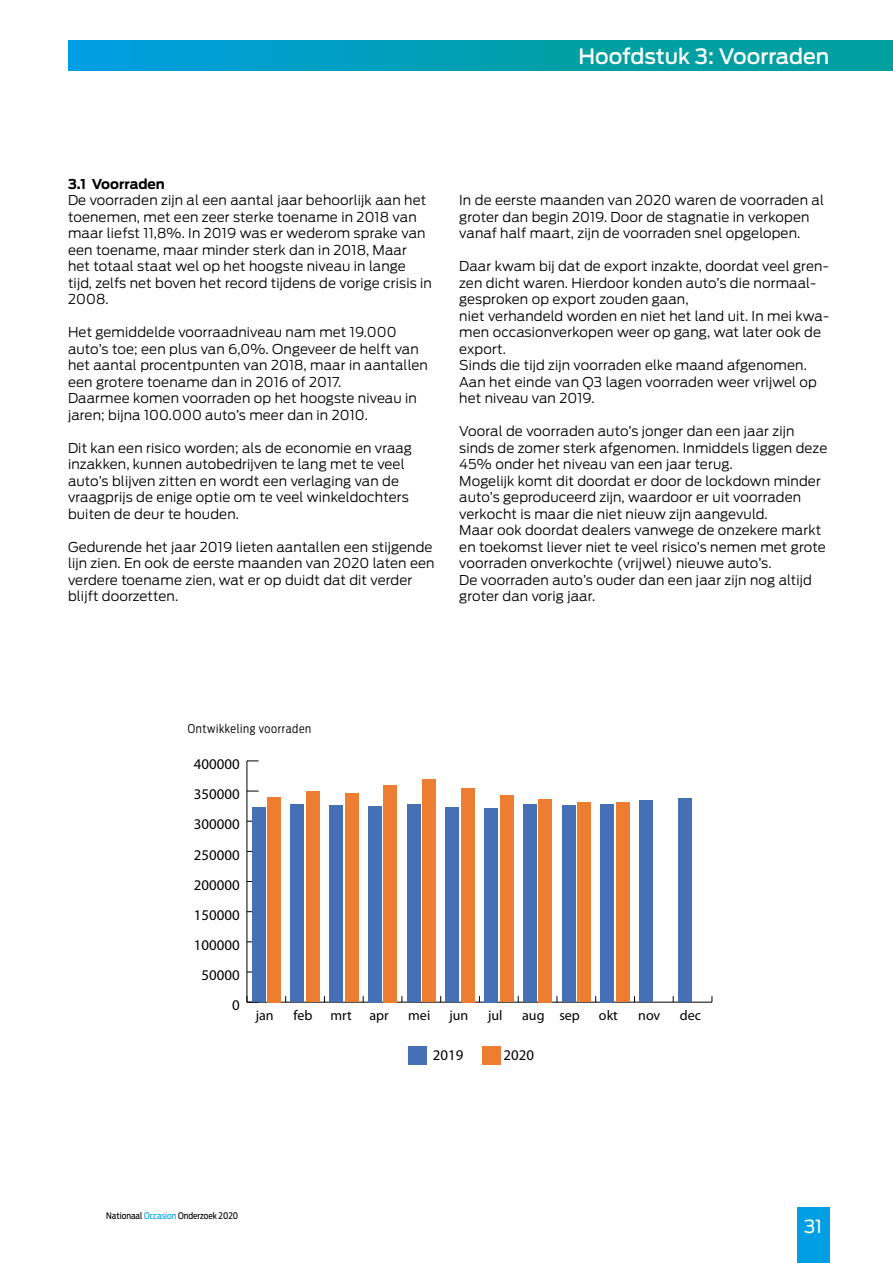
<style>
.page{position:relative;width:893px;height:1263px;background:#fff}
.page>*{position:absolute;margin:0;border:0;box-sizing:border-box;transform-origin:0 0}
.t1{font:500 21px "Antenna";color:#fff}
.t2{font:18px "Antenna";color:#fff}
.t3{font:14.85px "Myriad Pro";color:#000}
.t4{font:14.1px "Myriad Pro";color:#000}
.t5{font:300 13.5px/16.5px "Antenna";letter-spacing:.01em;color:#000}
.t6{font:700 13.5px "Antenna";color:#000}
.t7{font:300 12px "Antenna Cond";letter-spacing:.05em;color:#000}
.t8{font:9px "Antenna Cond";color:#000}
.s1{color:#009fe3}
</style>
<div class="page">
<div style="left:68px;top:41px;width:825px;height:30px;background:linear-gradient(to right,#009fdc,#009f92)"></div>
<div style="left:797px;top:1208px;width:32px;height:55px;background:#009fe3"></div>
<hr style="left:247px;top:1002px;width:465px;height:1px;background:#000">
<hr style="left:246px;top:761px;width:1px;height:241px;background:#000">
<svg style="left:246px;top:996px;width:13px;height:7px"></svg>
<svg style="left:247px;top:791px;width:12px;height:1px"></svg>
<svg style="left:247px;top:760px;width:12px;height:1px"></svg>
<div style="left:267px;top:797px;width:14px;height:205px;background:#ed7d31"></div>
<div style="left:306px;top:791px;width:14px;height:211px;background:#ed7d31"></div>
<div style="left:345px;top:793px;width:14px;height:209px;background:#ed7d31"></div>
<div style="left:383px;top:785px;width:14px;height:217px;background:#ed7d31"></div>
<div style="left:422px;top:779px;width:14px;height:223px;background:#ed7d31"></div>
<div style="left:461px;top:788px;width:14px;height:214px;background:#ed7d31"></div>
<div style="left:500px;top:795px;width:14px;height:207px;background:#ed7d31"></div>
<div style="left:538px;top:799px;width:14px;height:203px;background:#ed7d31"></div>
<div style="left:577px;top:802px;width:14px;height:200px;background:#ed7d31"></div>
<div style="left:616px;top:802px;width:14px;height:200px;background:#ed7d31"></div>
<div style="left:252px;top:808px;width:14px;height:194px;background:#4670b6"></div>
<div style="left:290px;top:805px;width:14px;height:197px;background:#4670b6"></div>
<div style="left:329px;top:806px;width:14px;height:196px;background:#4670b6"></div>
<div style="left:368px;top:806px;width:14px;height:196px;background:#4670b6"></div>
<div style="left:407px;top:805px;width:14px;height:197px;background:#4670b6"></div>
<div style="left:445px;top:808px;width:14px;height:194px;background:#4670b6"></div>
<div style="left:484px;top:808px;width:14px;height:194px;background:#4670b6"></div>
<div style="left:523px;top:805px;width:14px;height:197px;background:#4670b6"></div>
<div style="left:562px;top:805px;width:14px;height:197px;background:#4670b6"></div>
<div style="left:600px;top:804px;width:14px;height:198px;background:#4670b6"></div>
<div style="left:639px;top:800px;width:14px;height:202px;background:#4670b6"></div>
<div style="left:678px;top:798px;width:14px;height:204px;background:#4670b6"></div>
<div style="left:408px;top:1046px;width:18px;height:18px;background:#4670b6"></div>
<div style="left:482px;top:1046px;width:19px;height:18px;background:#ed7d31"></div>
<h1 class="t1" style="left:578px;top:44px;width:252px">Hoofdstuk 3: Voorraden</h1>
<p class="t6" style="left:68px;top:176px;width:98px">3.1 Voorraden</p>
<p class="t5" style="left:68px;top:192px;width:365px">De voorraden zijn al een aantal jaar behoorlijk aan het toenemen, met een zeer sterke toename in 2018 van maar liefst 11,8%. In 2019 was er wederom sprake van een toename, maar minder sterk dan in 2018, Maar het totaal staat wel op het hoogste niveau in lange tijd, zelfs net boven het record tijdens de vorige crisis in 2008.</p>
<p class="t5" style="left:68px;top:324px;width:361px">Het gemiddelde voorraadniveau nam met 19.000 auto’s toe; een plus van 6,0%. Ongeveer de helft van het aantal procentpunten van 2018, maar in aantallen een grotere toename dan in 2016 of 2017.<br>Daarmee komen voorraden op het hoogste niveau in jaren; bijna 100.000 auto’s meer dan in 2010.</p>
<p class="t5" style="left:68px;top:440px;width:345px">Dit kan een risico worden; als de economie en vraag inzakken, kunnen autobedrijven te lang met te veel auto’s blijven zitten en wordt een verlaging van de vraagprijs de enige optie om te veel winkeldochters buiten de deur te houden.</p>
<p class="t5" style="left:68px;top:539px;width:368px">Gedurende het jaar 2019 lieten aantallen een stijgende lijn zien. En ook de eerste maanden van 2020 laten een verdere toename zien, wat er op duidt dat dit verder blijft doorzetten.</p>
<p class="t5" style="left:459px;top:192px;width:366px">In de eerste maanden van 2020 waren de voorraden al groter dan begin 2019. Door de stagnatie in verkopen vanaf half maart, zijn de voorraden snel opgelopen.</p>
<p class="t5" style="left:459px;top:258px;width:371px">Daar kwam bij dat de export inzakte, doordat veel gren&shy;zen dicht waren. Hierdoor konden auto’s die normaal&shy;gesproken op export zouden gaan,<br>niet verhandeld worden en niet het land uit. In mei kwa&shy;men occasionverkopen weer op gang, wat later ook de export.<br>Sinds die tijd zijn voorraden elke maand afgenomen.<br>Aan het einde van Q3 lagen voorraden weer vrijwel op het niveau van 2019.</p>
<p class="t5" style="left:459px;top:423px;width:370px">Vooral de voorraden auto’s jonger dan een jaar zijn sinds de zomer sterk afgenomen. Inmiddels liggen deze 45% onder het niveau van een jaar terug.<br>Mogelijk komt dit doordat er door de lockdown minder auto’s geproduceerd zijn, waardoor er uit voorraden verkocht is maar die niet nieuw zijn aangevuld.<br>Maar ook doordat dealers vanwege de onzekere markt en toekomst liever niet te veel risico’s nemen met grote voorraden onverkochte (vrijwel) nieuwe auto’s.<br>De voorraden auto’s ouder dan een jaar zijn nog altijd groter dan vorig jaar.</p>
<p class="t7" style="left:188px;top:722px;width:125px">Ontwikkeling voorraden</p>
<p class="t3" style="left:194px;top:756px;width:47px">400000</p>
<p class="t3" style="left:194px;top:786px;width:47px">350000</p>
<p class="t3" style="left:194px;top:816px;width:47px">300000</p>
<p class="t3" style="left:194px;top:846px;width:47px">250000</p>
<p class="t3" style="left:194px;top:876px;width:47px">200000</p>
<p class="t3" style="left:194px;top:907px;width:47px">150000</p>
<p class="t3" style="left:194px;top:937px;width:47px">100000</p>
<p class="t3" style="left:202px;top:967px;width:40px">50000</p>
<p class="t3" style="left:232px;top:997px;width:9px">0</p>
<p class="t4" style="left:256px;top:1007px;width:19px">jan</p>
<p class="t4" style="left:294px;top:1007px;width:20px">feb</p>
<p class="t4" style="left:331px;top:1007px;width:23px">mrt</p>
<p class="t4" style="left:369px;top:1007px;width:21px">apr</p>
<p class="t4" style="left:408px;top:1007px;width:24px">mei</p>
<p class="t4" style="left:449px;top:1007px;width:20px">jun</p>
<p class="t4" style="left:488px;top:1007px;width:16px">jul</p>
<p class="t4" style="left:522px;top:1007px;width:59px">aug sep</p>
<p class="t4" style="left:599px;top:1007px;width:20px">okt</p>
<p class="t4" style="left:638px;top:1007px;width:24px">nov</p>
<p class="t4" style="left:680px;top:1007px;width:23px">dec</p>
<p class="t3" style="left:433px;top:1047px;width:32px">2019</p>
<p class="t3" style="left:504px;top:1047px;width:32px">2020</p>
<p class="t8" style="left:106px;top:1210px;width:133px">Nationaal <span class="s1">Occasion</span> Onderzoek 2020</p>
<h2 class="t2" style="left:804px;top:1216px;width:20px">31</h2>
</div>
